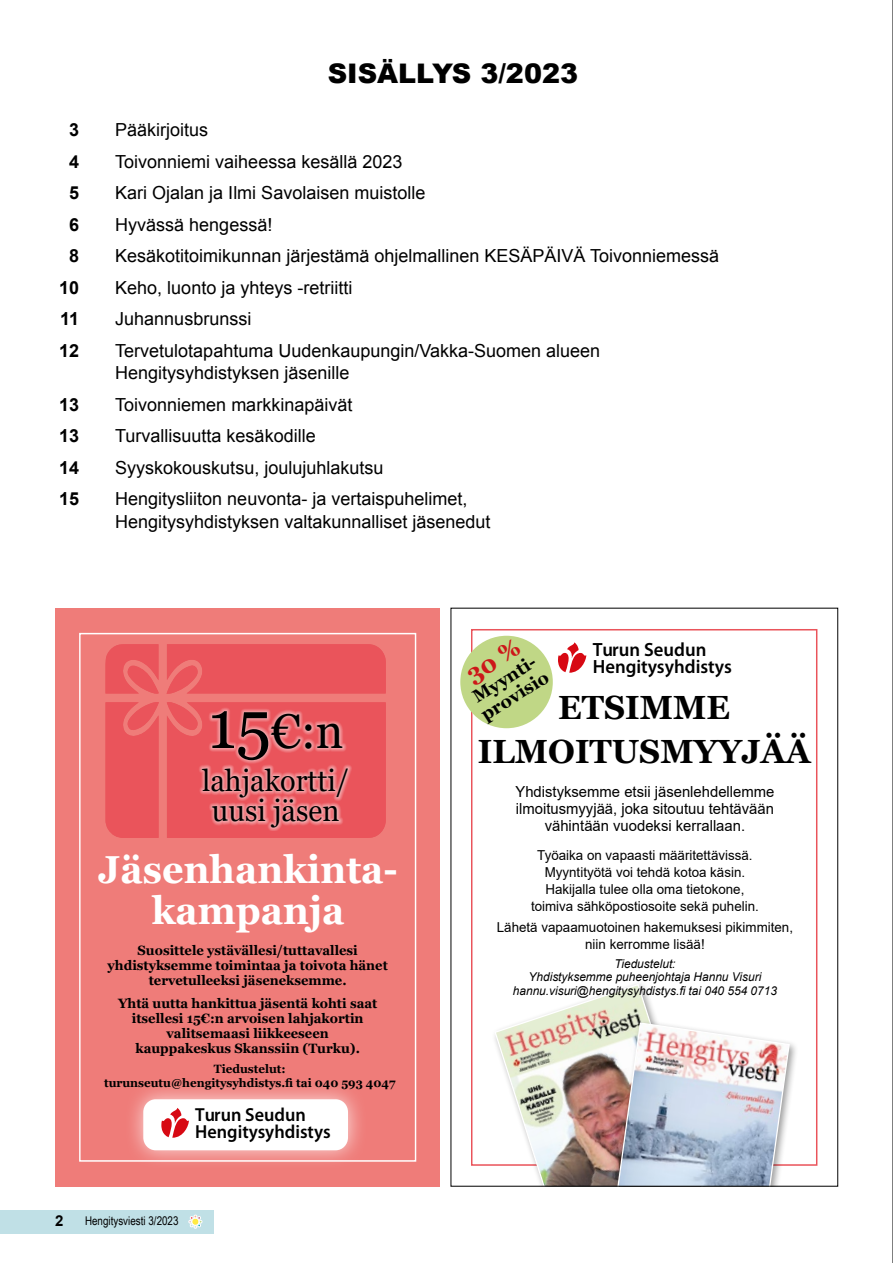
<style>
.page{position:relative;width:893px;height:1263px;background:#fff}
.page>*{position:absolute;margin:0;border:0;box-sizing:border-box;transform-origin:0 0}
.t1{font:48.75px "Georgia";color:#000;scale:.96 1}
.t2{font:700 39px/40.5px "Georgia";color:#fff;text-align:center;scale:.96 1}
.t3{font:700 33.45px/43.7px "Georgia";color:#000;text-align:center}
.t4{font:30px/30px "Georgia";color:#000;text-align:center;scale:.96 1}
.t5{font:900 27px "Arial";color:#000}
.t6{font:600 19.2px/16.5px "Myriad Pro";color:#000}
.t7{font:600 18.9px/16.2px "Myriad Pro";color:#000;scale:.96 1}
.t8{font:18px/22.5px "Arial";color:#000}
.t9{font:700 18px "Arial";color:#000}
.t10{font:700 18px/19.5px "Georgia";color:#000}
.t11{font:15.3px/16.8px "Arial";color:#000;text-align:center}
.t12{font:700 15px "Arial";color:#000}
.t13{font:13.65px/16.8px "Arial";color:#000;text-align:center}
.t14{font:700 13.5px/15px "Georgia";color:#000;text-align:center;scale:.96 1}
.t15{font:italic 12.15px/13.6px "Arial";color:#000;text-align:center}
.t16{font:700 12px/13.5px "Georgia";color:#000;text-align:center;scale:.96 1}
.t17{font:12px "Arial Narrow";color:#000}
.s1{font-size:68.25px}
</style>
<div class="page">
<div style="left:0;top:1210px;width:214px;height:23px;background:#c0e0e6"></div>
<svg style="left:189px;top:1215px;width:13px;height:13px"></svg>
<svg style="left:892px;top:0;width:1px;height:1263px"></svg>
<div style="left:55px;top:608px;width:385px;height:578px;background:#ef7c79"></div>
<div style="left:167px;top:644px;width:219px;height:50px;background:#ea545b"></div>
<svg style="left:105px;top:644px;width:54px;height:50px"></svg>
<svg style="left:106px;top:702px;width:53px;height:136px;background:#ea565d"></svg>
<div style="left:167px;top:702px;width:219px;height:136px;background:#ea545b"></div>
<div style="left:125px;top:1079px;width:242px;height:91px;background:#fff;opacity:.75"></div>
<div style="left:143px;top:1099px;width:205px;height:51px;background:#fff;border-radius:13px"></div>
<svg style="left:199px;top:707px;width:153px;height:124px;background:#ee787e"></svg>
<svg style="left:161px;top:1108px;width:28px;height:30px"></svg>
<div style="left:471px;top:629px;width:346px;height:537px;border:2px solid #ea545b"></div>
<div style="left:491px;top:980px;width:223px;height:206px;background:#fff"></div>
<div style="left:606px;top:1018px;width:193px;height:168px;background:#000;opacity:.4"></div>
<img style="left:494px;top:984px;width:296px;height:200px">
<svg style="left:558px;top:642px;width:28px;height:31px"></svg>
<div style="left:460px;top:636px;width:93px;height:92px;background:#c0d786;border-radius:50%"></div>
<svg style="left:466px;top:638px;width:56px;height:22px"></svg>
<h3 class="t5" style="left:328px;top:54px;width:252px">SISÄLLYS 3/2023</h3>
<p class="t9" style="left:69px;top:118px;width:12px">3</p>
<p class="t8" style="left:115px;top:119px;width:95px">Pääkirjoitus</p>
<p class="t9" style="left:69px;top:150px;width:12px">4</p>
<p class="t8" style="left:115px;top:151px;width:289px">Toivonniemi vaiheessa kesällä 2023</p>
<p class="t9" style="left:69px;top:181px;width:12px">5</p>
<p class="t8" style="left:115px;top:182px;width:312px">Kari Ojalan ja Ilmi Savolaisen muistolle</p>
<p class="t9" style="left:69px;top:213px;width:12px">6</p>
<p class="t8" style="left:115px;top:214px;width:159px">Hyvässä hengessä!</p>
<p class="t9" style="left:69px;top:244px;width:12px">8</p>
<p class="t8" style="left:115px;top:245px;width:605px">Kesäkotitoimikunnan järjestämä ohjelmallinen KESÄPÄIVÄ Toivonniemessä</p>
<p class="t9" style="left:59px;top:276px;width:22px">10</p>
<p class="t8" style="left:115px;top:277px;width:239px">Keho, luonto ja yhteys -retriitti</p>
<p class="t9" style="left:60px;top:307px;width:21px">11</p>
<p class="t8" style="left:115px;top:308px;width:138px">Juhannusbrunssi</p>
<p class="t9" style="left:59px;top:339px;width:22px">12</p>
<p class="t8" style="left:115px;top:340px;width:486px">Tervetulotapahtuma Uudenkaupungin/Vakka-Suomen alueen<br>Hengitysyhdistyksen jäsenille</p>
<p class="t9" style="left:59px;top:393px;width:22px">13</p>
<p class="t8" style="left:115px;top:394px;width:239px">Toivonniemen markkinapäivät</p>
<p class="t9" style="left:59px;top:424px;width:22px">13</p>
<p class="t8" style="left:115px;top:425px;width:202px">Turvallisuutta kesäkodille</p>
<p class="t9" style="left:59px;top:456px;width:22px">14</p>
<p class="t8" style="left:115px;top:457px;width:270px">Syyskokouskutsu, joulujuhlakutsu</p>
<p class="t9" style="left:59px;top:487px;width:22px">15</p>
<p class="t8" style="left:115px;top:488px;width:377px">Hengitysliiton neuvonta- ja vertaispuhelimet,<br>Hengitysyhdistyksen valtakunnalliset jäsenedut</p>
<h1 class="t1" style="left:208px;top:702px;width:143px"><span class="s1">15</span>€:n</h1>
<h3 class="t4" style="left:202px;top:766px;width:155px">lahjakortti/ uusi jäsen</h3>
<h2 class="t2" style="left:98px;top:849px;width:314px">Jäsenhankinta&shy;kampanja</h2>
<p class="t14" style="left:108px;top:943px;width:293px">Suosittele ystävällesi/tuttavallesi yhdistyksemme toimintaa ja toivota hänet tervetulleeksi jäseneksemme.</p>
<p class="t14" style="left:118px;top:996px;width:272px">Yhtä uutta hankittua jäsentä kohti saat itsellesi 15€:n arvoisen lahjakortin valitsemaasi liikkeeseen kauppakeskus Skanssiin (Turku).</p>
<p class="t16" style="left:104px;top:1062px;width:305px">Tiedustelut:<br>turunseutu@hengitysyhdistys.fi tai 040 593 4047</p>
<p class="t7" style="left:195px;top:1107px;width:143px">Turun Seudun<br>Hengitysyhdistys</p>
<p class="t12" style="left:55px;top:1211px;width:10px">2</p>
<p class="t17" style="left:85px;top:1212px;width:95px">Hengitysviesti 3/2023</p>
<p class="t6" style="left:593px;top:642px;width:141px">Turun Seudun<br>Hengitysyhdistys</p>
<p class="t10" style="left:466px;top:690px;width:78px;rotate:-32deg">Myynti&shy;provisio</p>
<h3 class="t3" style="left:478px;top:686px;width:334px">ETSIMME<br>ILMOITUSMYYJÄÄ</h3>
<p class="t11" style="left:515px;top:783px;width:260px">Yhdistyksemme etsii jäsenlehdellemme ilmoitusmyyjää, joka sitoutuu tehtävään vähintään vuodeksi kerrallaan.</p>
<p class="t13" style="left:531px;top:847px;width:229px">Työaika on vapaasti määritettävissä.<br>Myyntityötä voi tehdä kotoa käsin.<br>Hakijalla tulee olla oma tietokone, toimiva sähköpostiosoite sekä puhelin.</p>
<p class="t13" style="left:497px;top:918px;width:298px">Lähetä vapaamuotoinen hakemuksesi pikimmiten, niin kerromme lisää!</p>
<p class="t15" style="left:513px;top:957px;width:266px">Tiedustelut:<br>Yhdistyksemme puheenjohtaja Hannu Visuri hannu.visuri@hengitysyhdistys.fi tai 040 554 0713</p>
</div>
